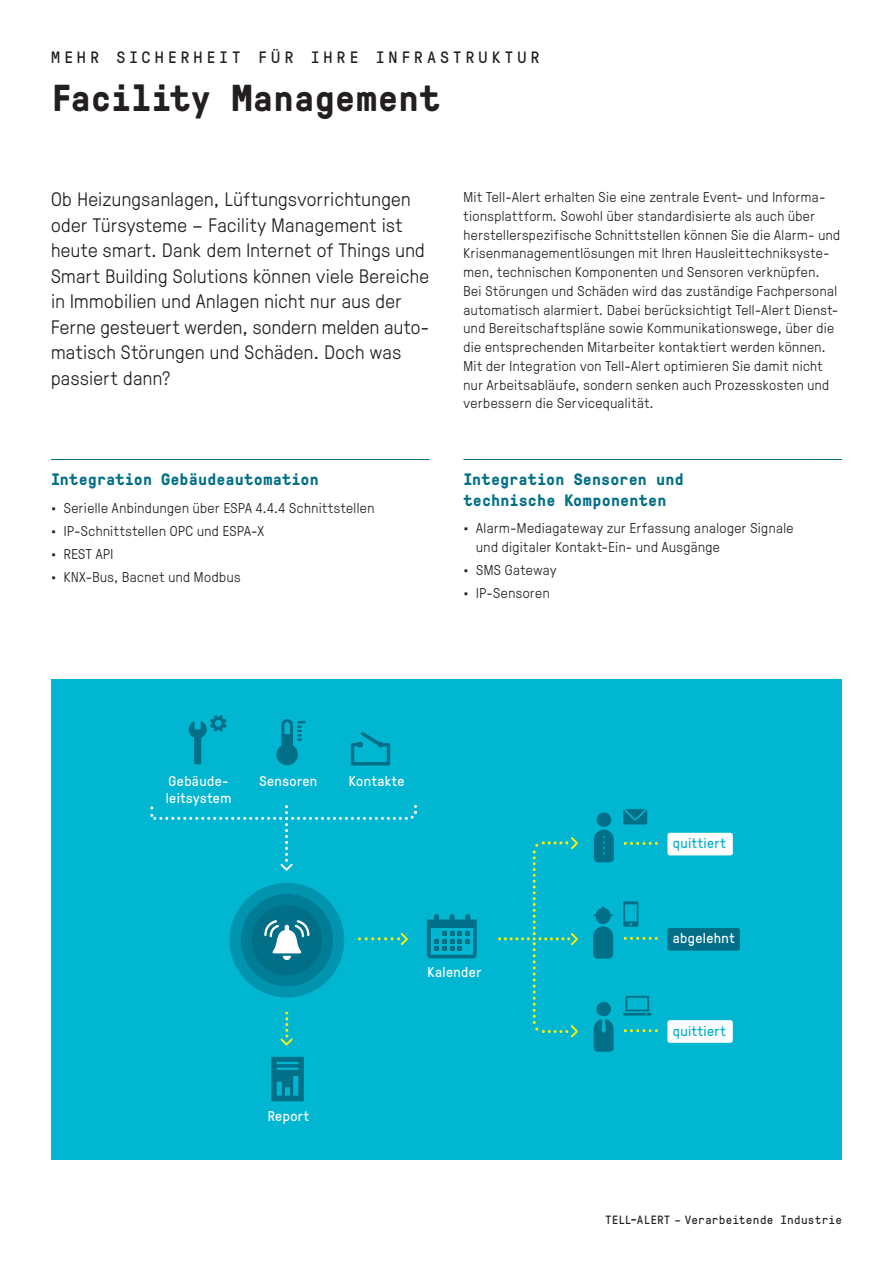
<style>
.page{position:relative;width:893px;height:1263px;background:#fff}
.page>*{position:absolute;margin:0;border:0;box-sizing:border-box;transform-origin:0 0}
.t1{font:700 37.5px "GT Pressura Mono";color:#231f20}
.t2{font:300 19.5px/25.5px "GT Pressura";letter-spacing:.02em;color:#231f20}
.t3{font:700 16.5px/20.2px "GT Pressura Mono";letter-spacing:.01em;color:#006f87}
.t4{font:16.5px "GT Pressura Mono";letter-spacing:.235em;color:#231f20}
.t5{font:300 14.25px/18.8px "GT Pressura";letter-spacing:.03em;color:#231f20}
.t6{font:14.25px/16.4px "GT Pressura";letter-spacing:.03em;color:#fff}
.t7{font:14.25px "GT Pressura";letter-spacing:.03em;color:#00b1cd}
.t8{font:12px "GT Pressura Mono";letter-spacing:.02em;color:#231f20}
</style>
<div class="page">
<hr style="left:51px;top:459px;width:378px;height:1px;background:#006f87">
<hr style="left:463px;top:459px;width:379px;height:1px;background:#006f87">
<div style="left:51px;top:679px;width:791px;height:480px;background:#00b6d1"></div>
<svg style="left:189px;top:715px;width:38px;height:23px"></svg>
<div style="left:194px;top:736px;width:7px;height:28px;background:#006f87"></div>
<div style="left:276px;top:744px;width:22px;height:21px;background:#006f87;border-radius:50%"></div>
<svg style="left:280px;top:719px;width:24px;height:29px"></svg>
<svg style="left:350px;top:732px;width:41px;height:34px"></svg>
<div style="left:667px;top:833px;width:66px;height:22px;background:#fff;border-radius:3px"></div>
<div style="left:667px;top:928px;width:73px;height:23px;background:#006f87;border-radius:3px"></div>
<div style="left:667px;top:1020px;width:66px;height:23px;background:#fff;border-radius:3px"></div>
<svg style="left:623px;top:901px;width:15px;height:26px"></svg>
<svg style="left:593px;top:907px;width:20px;height:51px"></svg>
<svg style="left:623px;top:996px;width:29px;height:19px"></svg>
<svg style="left:594px;top:1002px;width:20px;height:50px"></svg>
<svg style="left:623px;top:809px;width:24px;height:15px"></svg>
<svg style="left:594px;top:812px;width:20px;height:50px"></svg>
<svg style="left:271px;top:1057px;width:33px;height:44px"></svg>
<svg style="left:427px;top:914px;width:50px;height:44px"></svg>
<svg style="left:150px;top:805px;width:267px;height:66px"></svg>
<svg style="left:624px;top:842px;width:34px;height:3px"></svg>
<svg style="left:624px;top:937px;width:34px;height:3px"></svg>
<svg style="left:624px;top:1029px;width:34px;height:3px"></svg>
<svg style="left:498px;top:837px;width:80px;height:200px"></svg>
<svg style="left:280px;top:1011px;width:13px;height:34px"></svg>
<svg style="left:358px;top:933px;width:50px;height:12px"></svg>
<svg style="left:230px;top:883px;width:114px;height:114px"></svg>
<p class="t4" style="left:51px;top:46px;width:490px">MEHR SICHERHEIT FÜR IHRE INFRASTRUKTUR</p>
<h1 class="t1" style="left:51px;top:71px;width:391px">Facility Management</h1>
<p class="t2" style="left:51px;top:185px;width:380px">Ob Heizungsanlagen, Lüftungsvorrichtungen oder Türsysteme – Facility Management ist heute smart. Dank dem Internet of Things und Smart Building Solutions können viele Bereiche in Immobilien und Anlagen nicht nur aus der Ferne gesteuert werden, sondern melden auto&shy;matisch Störungen und Schäden. Doch was passiert dann?</p>
<p class="t3" style="left:51px;top:469px;width:269px">Integration Gebäudeautomation</p>
<p class="t5" style="left:51px;top:498px;width:325px">• Serielle Anbindungen über ESPA 4.4.4 Schnittstellen</p>
<p class="t5" style="left:51px;top:521px;width:215px">• IP-Schnittstellen OPC und ESPA-X</p>
<p class="t5" style="left:51px;top:544px;width:64px">• REST API</p>
<p class="t5" style="left:51px;top:567px;width:191px">• KNX-Bus, Bacnet und Modbus</p>
<p class="t5" style="left:464px;top:187px;width:378px">Mit Tell-Alert erhalten Sie eine zentrale Event- und Informa&shy;tionsplattform. Sowohl über standardisierte als auch über herstellerspezifische Schnittstellen können Sie die Alarm- und Krisenmanagementlösungen mit Ihren Hausleittechniksyste&shy;men, technischen Komponenten und Sensoren verknüpfen.<br>Bei Störungen und Schäden wird das zuständige Fachpersonal automatisch alarmiert. Dabei berücksichtigt Tell-Alert Dienst&shy;und Bereitschaftspläne sowie Kommunikationswege, über die die entsprechenden Mitarbeiter kontaktiert werden können.<br>Mit der Integration von Tell-Alert optimieren Sie damit nicht nur Arbeitsabläufe, sondern senken auch Prozesskosten und verbessern die Servicequalität.</p>
<p class="t3" style="left:463px;top:469px;width:222px">Integration Sensoren und technische Komponenten</p>
<p class="t5" style="left:476px;top:518px;width:319px;text-indent:-13px">• Alarm-Mediagateway zur Erfassung analoger Signale und digitaler Kontakt-Ein- und Ausgänge</p>
<p class="t5" style="left:463px;top:560px;width:94px">• SMS Gateway</p>
<p class="t5" style="left:463px;top:583px;width:88px">• IP-Sensoren</p>
<p class="t6" style="left:166px;top:772px;width:67px">Gebäude&shy;leitsystem</p>
<p class="t6" style="left:259px;top:772px;width:59px">Sensoren</p>
<p class="t6" style="left:349px;top:772px;width:57px">Kontakte</p>
<p class="t7" style="left:673px;top:833px;width:54px">quittiert</p>
<p class="t6" style="left:673px;top:929px;width:63px">abgelehnt</p>
<p class="t6" style="left:268px;top:1106px;width:43px">Report</p>
<p class="t6" style="left:428px;top:963px;width:55px">Kalender</p>
<p class="t7" style="left:673px;top:1021px;width:54px">quittiert</p>
<p class="t8" style="left:605px;top:1211px;width:238px">TELL-ALERT – Verarbeitende Industrie</p>
</div>
